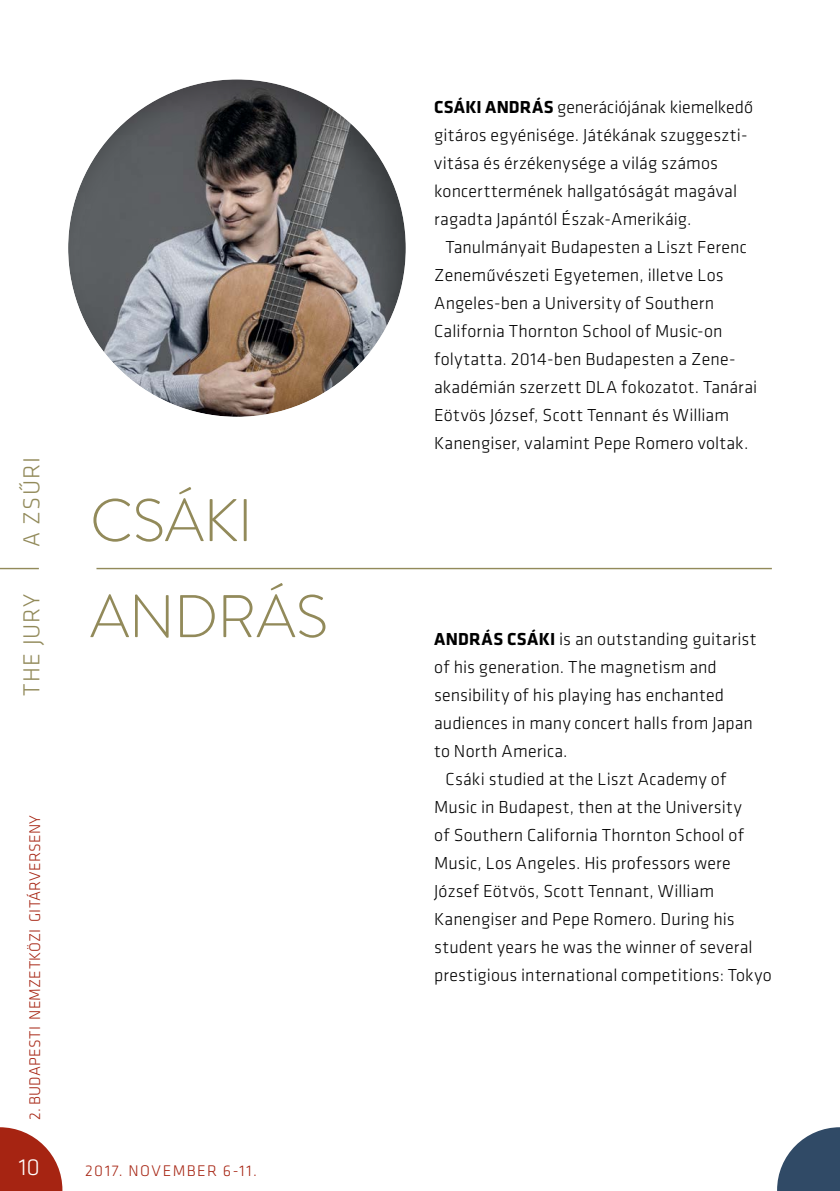
<style>
.page{position:relative;width:840px;height:1191px;background:#fff}
.page>*{position:absolute;margin:0;border:0;box-sizing:border-box;transform-origin:0 0}
.t1{font:300 60px/96px "Brandon Grotesque";letter-spacing:-.005em;color:#928a5a}
.t2{font:300 24px "Klavika";letter-spacing:.045em;color:#928a5a}
.t3{font:300 24px "Klavika";color:#fff}
.t4{font:300 18px/28px "Klavika";letter-spacing:.01em;color:#000}
.t5{font:700 18px "Klavika";letter-spacing:.02em;color:#000}
.t6{font:300 16px "Klavika";letter-spacing:.025em;color:#a62412}
.t7{font:300 16px "Klavika";letter-spacing:.095em;color:#a62412}
</style>
<div class="page">
<div style="left:67px;top:77px;width:342px;height:340px;background:#000;opacity:.25"></div>
<hr style="left:96px;top:568px;width:675px;height:1px;background:#928a5a">
<hr style="left:0;top:568px;width:39px;height:1px;background:#928a5a">
<svg style="left:0;top:1127px;width:62px;height:64px"></svg>
<svg style="left:777px;top:1127px;width:62px;height:64px"></svg>
<h2 class="t2" style="left:18px;top:547px;width:92px;rotate:-90deg">A ZSŰRI</h2>
<h2 class="t2" style="left:18px;top:696px;width:104px;rotate:-90deg">THE JURY</h2>
<h1 class="t1" style="left:90px;top:472px;width:233px">CSÁKI<br>ANDRÁS</h1>
<p class="t6" style="left:26px;top:1120px;width:307px;rotate:-90deg">2. BudapestI N emzetközi Gitárverseny</p>
<h2 class="t3" style="left:19px;top:1153px;width:23px">10</h2>
<p class="t7" style="left:85px;top:1161px;width:173px">2017. november 6-11.</p>
<p class="t5" style="left:434px;top:97px;width:20px">CSÁKI</p>
<p class="t5" style="left:485px;top:97px;width:24px">ANDRÁS</p>
<p class="t4" style="left:434px;top:93px;width:320px;text-indent:123px">generációjának kiemelkedő gitáros egyénisége. Játékának szuggeszti&shy;vitása és érzékenysége a világ számos koncerttermének hallgatóságát magával ragadta Japántól Észak-Amerikáig.</p>
<p class="t4" style="left:434px;top:233px;width:324px;text-indent:11px">Tanulmányait Budapesten a Liszt Ferenc Zeneművészeti Egyetemen, illetve Los Angeles-ben a University of Southern California Thornton School of Music-on folytatta. 2014-ben Budapesten a Zene&shy;akadémián szerzett DLA fokozatot. Tanárai Eötvös József, Scott Tennant és William Kanengiser, valamint Pepe Romero voltak.</p>
<p class="t5" style="left:434px;top:629px;width:24px">ANDRÁS</p>
<p class="t5" style="left:507px;top:629px;width:20px">CSÁKI</p>
<p class="t4" style="left:559px;top:625px;width:198px">is an outstanding guitarist</p>
<p class="t4" style="left:434px;top:653px;width:284px">of his generation. The magnetism and</p>
<p class="t4" style="left:434px;top:681px;width:291px">sensibility of his playing has enchanted</p>
<p class="t4" style="left:434px;top:709px;width:320px">audiences in many concert halls from Japan</p>
<p class="t4" style="left:434px;top:737px;width:135px">to North America.</p>
<p class="t4" style="left:445px;top:765px;width:282px">Csáki studied at the Liszt Academy of</p>
<p class="t4" style="left:434px;top:793px;width:309px">Music in Budapest, then at the University</p>
<p class="t4" style="left:434px;top:821px;width:311px">of Southern California Thornton School of</p>
<p class="t4" style="left:434px;top:849px;width:298px">Music, Los Angeles. His professors were</p>
<p class="t4" style="left:434px;top:877px;width:281px">József Eötvös, Scott Tennant, William</p>
<p class="t4" style="left:434px;top:905px;width:302px">Kanengiser and Pepe Romero. During his</p>
<p class="t4" style="left:434px;top:933px;width:320px">student years he was the winner of several</p>
<p class="t4" style="left:434px;top:961px;width:339px">prestigious international competitions: Tokyo</p>
</div>
